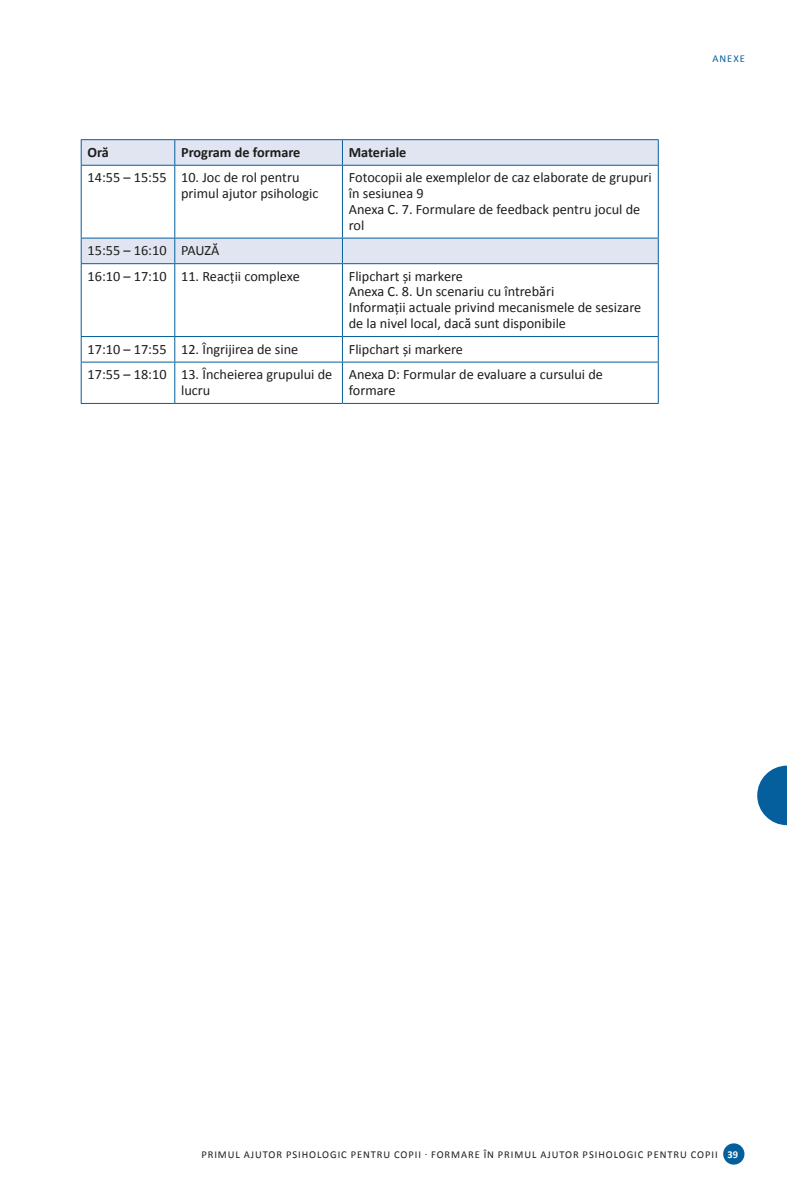
<style>
.page{position:relative;width:787px;height:1191px;background:#fff}
.page>*{position:absolute;margin:0;border:0;box-sizing:border-box;transform-origin:0 0}
.t1{font:14.25px/15.8px "Calibri";color:#1d1d1b}
.t2{font:700 14.25px "Calibri";color:#1d1d1b}
.t3{font:10.5px "Calibri";letter-spacing:.09em;color:#1d1d1b}
.t4{font:10.5px "Calibri";letter-spacing:.09em;color:#055f9d}
.s1{font-weight:700;color:#fff}
</style>
<div class="page">
<div style="left:723px;top:1143px;width:21px;height:21px;background:#055f9d;border-radius:50%"></div>
<svg style="left:757px;top:765px;width:30px;height:60px"></svg>
<svg style="left:175px;top:140px;width:483px;height:25px;background:#dce2f0"></svg>
<svg style="left:175px;top:166px;width:483px;height:237px"></svg>
<hr style="left:342px;top:166px;width:1px;height:72px;background:#055f9d">
<hr style="left:658px;top:166px;width:1px;height:72px;background:#055f9d">
<hr style="left:342px;top:264px;width:1px;height:72px;background:#055f9d">
<hr style="left:658px;top:264px;width:1px;height:72px;background:#055f9d">
<hr style="left:175px;top:336px;width:167px;height:1px;background:#055f9d">
<hr style="left:342px;top:336px;width:316px;height:1px;background:#055f9d">
<svg style="left:342px;top:337px;width:1px;height:25px"></svg>
<svg style="left:658px;top:337px;width:1px;height:25px"></svg>
<hr style="left:175px;top:362px;width:167px;height:1px;background:#055f9d">
<hr style="left:342px;top:362px;width:316px;height:1px;background:#055f9d">
<hr style="left:342px;top:362px;width:1px;height:41px;background:#055f9d">
<hr style="left:658px;top:362px;width:1px;height:41px;background:#055f9d">
<hr style="left:81px;top:403px;width:94px;height:1px;background:#055f9d">
<hr style="left:175px;top:403px;width:167px;height:1px;background:#055f9d">
<hr style="left:342px;top:403px;width:316px;height:1px;background:#055f9d">
<hr style="left:175px;top:238px;width:167px;height:1px;background:#055f9d">
<hr style="left:175px;top:263px;width:167px;height:1px;background:#055f9d">
<hr style="left:342px;top:238px;width:316px;height:1px;background:#055f9d">
<svg style="left:342px;top:238px;width:1px;height:25px"></svg>
<svg style="left:658px;top:238px;width:1px;height:25px"></svg>
<hr style="left:342px;top:263px;width:316px;height:1px;background:#055f9d">
<hr style="left:81px;top:139px;width:94px;height:1px;background:#055f9d">
<hr style="left:175px;top:139px;width:167px;height:1px;background:#055f9d">
<svg style="left:81px;top:140px;width:94px;height:263px"></svg>
<hr style="left:342px;top:139px;width:316px;height:1px;background:#055f9d">
<svg style="left:342px;top:140px;width:1px;height:25px"></svg>
<svg style="left:658px;top:140px;width:1px;height:25px"></svg>
<hr style="left:81px;top:165px;width:94px;height:1px;background:#055f9d">
<hr style="left:175px;top:165px;width:167px;height:1px;background:#055f9d">
<hr style="left:342px;top:165px;width:316px;height:1px;background:#055f9d">
<p class="t2" style="left:88px;top:143px;width:23px">Oră</p>
<p class="t2" style="left:181px;top:143px;width:121px">Program de formare</p>
<p class="t2" style="left:349px;top:143px;width:59px">Materiale</p>
<p class="t1" style="left:181px;top:170px;width:139px;text-indent:-94px">14:55 – 15:55 10. Joc de rol pentru primul ajutor psihologic</p>
<p class="t1" style="left:349px;top:170px;width:304px">Fotocopii ale exemplelor de caz elaborate de grupuri în sesiunea 9<br>Anexa C. 7. Formulare de feedback pentru jocul de rol</p>
<p class="t1" style="left:88px;top:238px;width:214px;line-height:25.5px">15:55 – 16:10 PAUZĂ<br>16:10 – 17:10 11. Reacții complexe</p>
<p class="t1" style="left:349px;top:268px;width:294px">Flipchart și markere<br>Anexa C. 8. Un scenariu cu întrebări<br>Informații actuale privind mecanismele de sesizare de la nivel local, dacă sunt disponibile</p>
<p class="t1" style="left:88px;top:341px;width:212px">17:10 – 17:55 12. Îngrijirea de sine</p>
<p class="t1" style="left:349px;top:341px;width:116px">Flipchart și markere</p>
<p class="t1" style="left:181px;top:366px;width:153px;text-indent:-94px">17:55 – 18:10 13. Încheierea grupului de lucru</p>
<p class="t1" style="left:349px;top:366px;width:256px">Anexa D: Formular de evaluare a cursului de formare</p>
<p class="t4" style="left:712px;top:52px;width:34px">ANEXE</p>
<p class="t3" style="left:201px;top:1148px;width:538px">PRIMUL AJUTOR PSIHOLOGIC PENTRU COPII · FORMARE ÎN PRIMUL AJUTOR PSIHOLOGIC PENTRU COPII <span class="s1">39</span></p>
</div>
